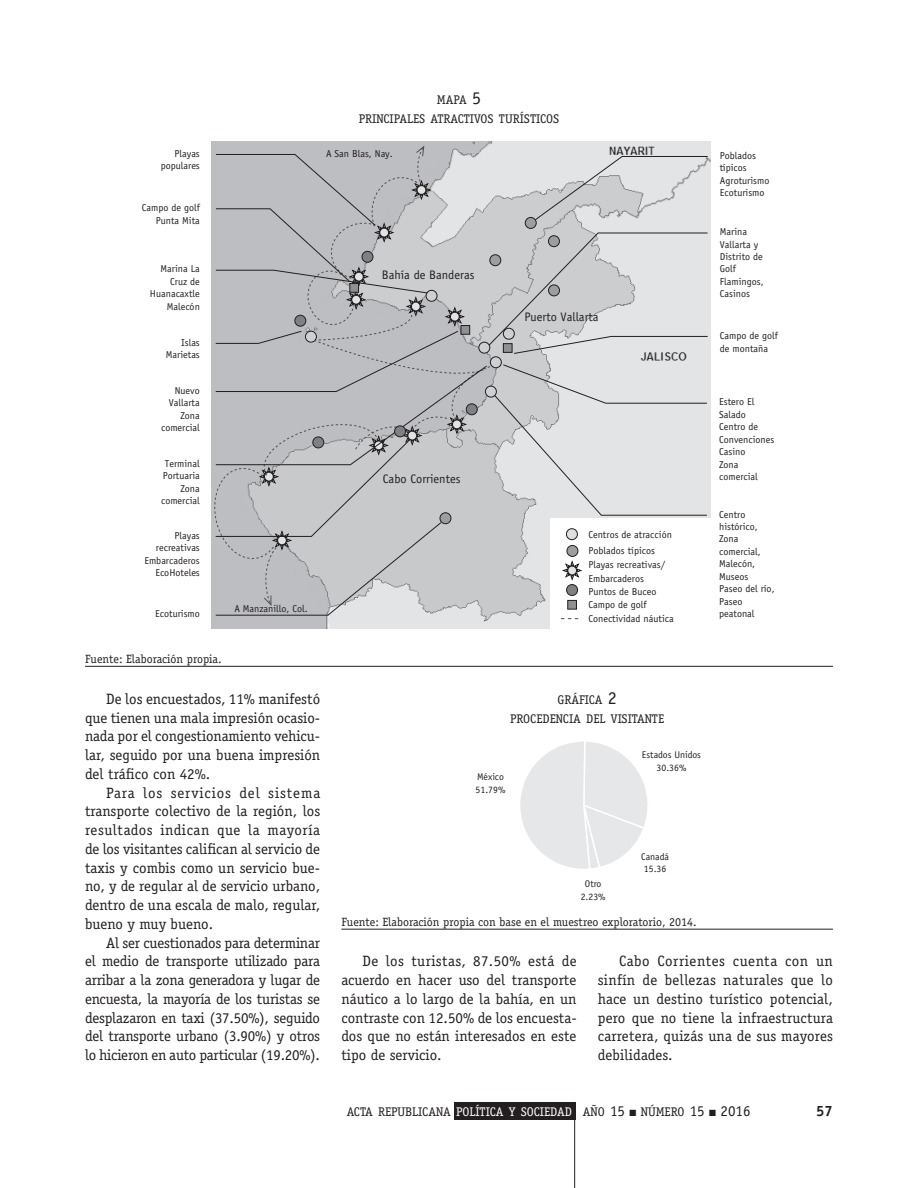
<style>
.page{position:relative;width:918px;height:1188px;background:#fff}
.page>*{position:absolute;margin:0;border:0;box-sizing:border-box;transform-origin:0 0}
.t1{font:15px/18.8px "Officina Serif";color:#231f20;text-align:justify}
.t2{font:700 15px "Officina Serif";color:#231f20}
.t3{font:12.6px/18.8px "Officina Serif";color:#231f20;text-align:center}
.t4{font:12.45px "Officina Sans";color:#231f20}
.t5{font:12px "Officina Serif";color:#231f20}
.t6{font:10.05px/12.5px "Officina Sans";color:#231f20}
.t7{font:9.75px/12.8px "Officina Sans";color:#231f20;text-align:center}
.s1{font-size:18px}
.s2{color:#fff}
.s3{font-size:15px}
</style>
<div class="page">
<div style="left:454px;top:1102px;width:121px;height:18px;background:#231f20"></div>
<hr style="left:574px;top:1102px;width:1px;height:86px;background:#231f20">
<img style="left:212px;top:142px;width:499px;height:487px">
<div style="left:550px;top:518px;width:162px;height:111px;background:#fff"></div>
<svg style="left:211px;top:145px;width:498px;height:474px;background:#cacbcd"></svg>
<hr style="left:85px;top:666px;width:748px;height:1px;background:#231f20">
<hr style="left:341px;top:929px;width:492px;height:1px;background:#231f20">
<svg style="left:520px;top:742px;width:128px;height:127px"></svg>
<p class="t6" style="left:161px;top:147px;width:41px;text-align:right">Playas populares</p>
<p class="t6" style="left:142px;top:201px;width:60px;text-align:right">Campo de golf<br>Punta Mita</p>
<p class="t6" style="left:150px;top:263px;width:51px;text-align:right">Marina La<br>Cruz de<br>Huanacaxtle<br>Malecón</p>
<p class="t6" style="left:166px;top:336px;width:36px;text-align:right">Islas<br>Marietas</p>
<p class="t6" style="left:161px;top:384px;width:40px;text-align:right">Nuevo<br>Vallarta<br>Zona comercial</p>
<p class="t6" style="left:161px;top:457px;width:40px;text-align:right">Terminal<br>Portuaria<br>Zona comercial</p>
<p class="t6" style="left:144px;top:529px;width:57px;text-align:right">Playas recreativas<br>Embarcaderos<br>EcoHoteles</p>
<p class="t6" style="left:155px;top:608px;width:46px">Ecoturismo</p>
<p class="t6" style="left:234px;top:602px;width:75px">A Manzanillo, Col.</p>
<p class="t5" style="left:85px;top:652px;width:138px">Fuente: Elaboración propia.</p>
<p class="t3" style="left:359px;top:90px;width:202px">MAPA <span class="s1">5<br></span>PRINCIPALES ATRACTIVOS TURÍSTICOS</p>
<p class="t6" style="left:326px;top:147px;width:68px">A San Blas, Nay.</p>
<p class="t4" style="left:382px;top:268px;width:94px">Bahía de Banderas</p>
<p class="t4" style="left:524px;top:309px;width:76px">Puerto Vallarta</p>
<p class="t4" style="left:383px;top:472px;width:79px">Cabo Corrientes</p>
<p class="t6" style="left:588px;top:528px;width:85px">Centros de atracción</p>
<p class="t6" style="left:588px;top:558px;width:78px;line-height:13.6px">Playas recreativas/<br>Embarcaderos</p>
<p class="t6" style="left:588px;top:544px;width:68px">Poblados típicos</p>
<p class="t6" style="left:588px;top:585px;width:69px">Puntos de Buceo</p>
<p class="t6" style="left:588px;top:598px;width:87px;line-height:14px">Campo de golf<br>Conectividad náutica</p>
<p class="t6" style="left:720px;top:149px;width:51px">Poblados típicos<br>Agroturismo<br>Ecoturismo</p>
<p class="t6" style="left:720px;top:226px;width:45px">Marina<br>Vallarta y<br>Distrito de<br>Golf<br>Flamingos,<br>Casinos</p>
<p class="t6" style="left:720px;top:329px;width:60px;line-height:13px">Campo de golf de montaña</p>
<p class="t6" style="left:719px;top:396px;width:57px">Estero El<br>Salado<br>Centro de<br>Convenciones<br>Casino<br>Zona comercial</p>
<p class="t6" style="left:719px;top:508px;width:57px">Centro histórico,<br>Zona comercial,<br>Malecón,<br>Museos<br>Paseo del río,<br>Paseo peatonal</p>
<p class="t1" style="left:85px;top:689px;width:237px;text-indent:21px">De los encuestados, 11% manifestó que tienen una mala impresión ocasio&shy;nada por el congestionamiento vehicu&shy;lar, seguido por una buena impresión del tráfico con 42%.</p>
<p class="t1" style="left:85px;top:783px;width:237px;text-indent:21px">Para los servicios del sistema transporte colectivo de la región, los resultados indican que la mayoría de los visitantes califican al servicio de taxis y combis como un servicio bue&shy;no, y de regular al de servicio urbano, dentro de una escala de malo, regular, bueno y muy bueno.</p>
<p class="t1" style="left:85px;top:933px;width:237px;text-indent:21px">Al ser cuestionados para determinar el medio de transporte utilizado para arribar a la zona generadora y lugar de encuesta, la mayoría de los turistas se desplazaron en taxi (37.50%), seguido del transporte urbano (3.90%) y otros lo hicieron en auto particular (19.20%).</p>
<p class="t3" style="left:510px;top:690px;width:155px">GRÁFICA <span class="s1">2<br></span>PROCEDENCIA DEL VISITANTE</p>
<p class="t7" style="left:476px;top:771px;width:31px;text-align:left">México<br>51.79%</p>
<p class="t7" style="left:581px;top:877px;width:26px">Otro<br>2.23%</p>
<p class="t7" style="left:642px;top:748px;width:61px">Estados Unidos<br>30.36%</p>
<p class="t7" style="left:641px;top:850px;width:29px;text-align:left">Canadá<br>15.36</p>
<p class="t5" style="left:341px;top:915px;width:357px">Fuente: Elaboración propia con base en el muestreo exploratorio, 2014.</p>
<p class="t1" style="left:341px;top:952px;width:237px;text-indent:21px">De los turistas, 87.50% está de acuerdo en hacer uso del transporte náutico a lo largo de la bahía, en un contraste con 12.50% de los encuesta&shy;dos que no están interesados en este tipo de servicio.</p>
<p class="t1" style="left:598px;top:952px;width:237px;text-indent:21px">Cabo Corrientes cuenta con un sinfín de bellezas naturales que lo hace un destino turístico potencial, pero que no tiene la infraestructura carretera, quizás una de sus mayores debilidades.</p>
<p class="t3" style="left:347px;top:1103px;width:405px">ACTA REPUBLICANA <span class="s2">POLÍTICA Y SOCIEDAD</span> AÑO <span class="s3">15</span> ■ NÚMERO <span class="s3">15</span> ■ <span class="s3">2016</span></p>
<p class="t2" style="left:816px;top:1102px;width:18px">57</p>
</div>
